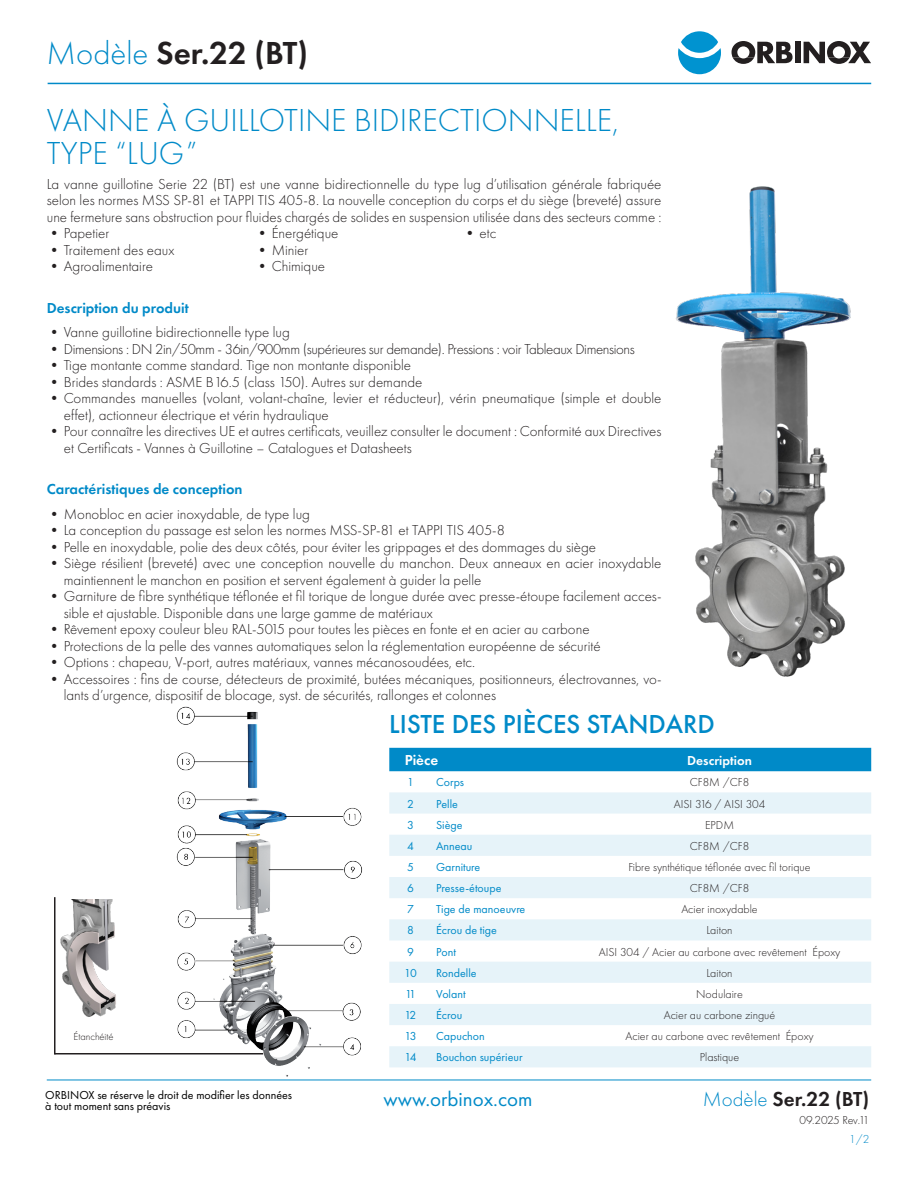
<style>
.page{position:relative;width:918px;height:1188px;background:#fff}
.page>*{position:absolute;margin:0;border:0;box-sizing:border-box;transform-origin:0 0}
.Nombre{font:300 33px/33px "Futura PT";color:#008ac8}
.Modelo{font:600 33px "Futura PT";color:#231f20}
.títulos_n1{font:500 27px "Futura PT";color:#008ac8}
.Modelo_folio{font:600 21px "Futura PT";color:#231f20}
.t1{font:21px "Futura PT";color:#008ac8}
.cuerpo{font:300 15px/16.5px "Futura PT";color:#231f20}
.cuerpo-2{font:300 15px "Futura PT";letter-spacing:-.025em;color:#231f20}
.sub-titulos{font:600 15px "Futura PT";color:#008ac8}
.t_encabezado{font:600 15px "Futura PT";color:#fff}
.t_encabezado-2{font:600 13.5px "Futura PT";color:#fff}
.t_cuerpo{font:300 12px "Futura PT";color:#231f20}
.t_azul_izq{font:12px "Futura PT";color:#008ac8}
.base{font:12px/10.5px "Futura PT";color:#000}
.t_azul_centrado{font:12px "Futura PT";letter-spacing:-.135em;color:#008ac8}
.base-2{font:300 12px "Futura PT";letter-spacing:-.04em;color:#231f20}
.base-3{font:300 12px "Futura PT";color:#008ac8}
.pie{font:300 10.5px "Futura PT";color:#231f20}
.s1{font-weight:300;color:#008ac8}
</style>
<div class="page">
<hr style="left:47px;top:1080px;width:824px;height:1px;background:#008ac8">
<hr style="left:48px;top:83px;width:823px;height:1px;background:#008ac8">
<div style="left:681px;top:31px;width:37px;height:22px;background:#0093d0;border-radius:50%"></div>
<svg style="left:678px;top:48px;width:43px;height:26px"></svg>
<svg style="left:732px;top:41px;width:61px;height:23px"></svg>
<div style="left:795px;top:42px;width:5px;height:21px;background:#231f20"></div>
<svg style="left:804px;top:41px;width:67px;height:23px"></svg>
<img style="left:675px;top:186px;width:176px;height:491px">
<div style="left:402px;top:748px;width:469px;height:23px;background:#008ac8"></div>
<svg style="left:402px;top:792px;width:469px;height:275px;fill:#e6f3f9"></svg>
<img style="left:138px;top:706px;width:264px;height:375px">
<img style="left:60px;top:900px;width:80px;height:124px">
<hr style="left:55px;top:1053px;width:208px;height:1px;background:#231f20">
<hr style="left:54px;top:897px;width:2px;height:157px;background:#231f20">
<p class="Modelo" style="left:47px;top:32px;width:263px"><span class="s1">Modèle</span> Ser.22 (BT)</p>
<p class="Nombre" style="left:47px;top:104px;width:574px">VANNE À GUILLOTINE BIDIRECTIONNELLE,<br>TYPE “LUG”</p>
<p class="cuerpo" style="left:47px;top:176px;width:616px;text-align:justify">La vanne guillotine Serie 22 (BT) est une vanne bidirectionnelle du type lug d’utilisation générale fabriquée selon les normes MSS SP-81 et TAPPI TIS 405-8. La nouvelle conception du corps et du siège (breveté) assure une fermeture sans obstruction pour fluides chargés de solides en suspension utilisée dans des secteurs comme :</p>
<p class="cuerpo" style="left:47px;top:225px;width:64px">•Papetier</p>
<p class="cuerpo" style="left:47px;top:242px;width:129px">•Traitement des eaux</p>
<p class="cuerpo" style="left:47px;top:258px;width:108px">•Agroalimentaire</p>
<p class="cuerpo" style="left:255px;top:225px;width:85px">•Énergétique</p>
<p class="cuerpo" style="left:255px;top:242px;width:55px">•Minier</p>
<p class="cuerpo" style="left:255px;top:258px;width:72px">•Chimique</p>
<p class="cuerpo" style="left:463px;top:225px;width:35px">•etc</p>
<p class="sub-titulos" style="left:47px;top:298px;width:143px">Description du produit</p>
<p class="cuerpo" style="left:47px;top:324px;width:245px">•Vanne guillotine bidirectionnelle type lug</p>
<p class="cuerpo-2" style="left:47px;top:340px;width:590px">• Dimensions : DN 2in/50mm - 36in/900mm (supérieures sur demande). Pressions : voir Tableaux Dimensions</p>
<p class="cuerpo" style="left:47px;top:357px;width:366px">•Tige montante comme standard. Tige non montante disponible</p>
<p class="cuerpo" style="left:47px;top:374px;width:377px">•Brides standards : ASME B16.5 (class 150). Autres sur demande</p>
<p class="cuerpo" style="left:64px;top:390px;width:599px;text-indent:-17px">•Commandes manuelles (volant, volant-chaîne, levier et réducteur), vérin pneumatique (simple et double effet), actionneur électrique et vérin hydraulique</p>
<p class="cuerpo" style="left:64px;top:423px;width:599px;text-indent:-17px">•Pour connaître les directives UE et autres certificats, veuillez consulter le document : Conformité aux Directives et Certificats - Vannes à Guillotine – Catalogues et Datasheets</p>
<p class="sub-titulos" style="left:47px;top:480px;width:197px">Caractéristiques de conception</p>
<p class="cuerpo" style="left:47px;top:506px;width:265px">•Monobloc en acier inoxydable, de type lug</p>
<p class="cuerpo" style="left:47px;top:522px;width:460px">•La conception du passage est selon les normes MSS-SP-81 et TAPPI TIS 405-8</p>
<p class="cuerpo" style="left:47px;top:539px;width:551px">•Pelle en inoxydable, polie des deux côtés, pour éviter les grippages et des dommages du siège</p>
<p class="cuerpo" style="left:64px;top:555px;width:599px;text-indent:-17px">•Siège résilient (breveté) avec une conception nouvelle du manchon. Deux anneaux en acier inoxydable maintiennent le manchon en position et servent également à guider la pelle</p>
<p class="cuerpo" style="left:64px;top:588px;width:599px;text-indent:-17px">•Garniture de fibre synthétique téflonée et fil torique de longue durée avec presse-étoupe facilement acces&shy;sible et ajustable. Disponible dans une large gamme de matériaux</p>
<p class="cuerpo" style="left:47px;top:621px;width:544px">•Rêvement epoxy couleur bleu RAL-5015 pour toutes les pièces en fonte et en acier au carbone</p>
<p class="cuerpo" style="left:47px;top:638px;width:555px">•Protections de la pelle des vannes automatiques selon la réglementation européenne de sécurité</p>
<p class="cuerpo" style="left:47px;top:654px;width:430px">•Options : chapeau, V-port, autres matériaux, vannes mécanosoudées, etc.</p>
<p class="cuerpo" style="left:64px;top:671px;width:599px;text-indent:-17px">•Accessoires : fins de course, détecteurs de proximité, butées mécaniques, positionneurs, électrovannes, vo&shy;lants d’urgence, dispositif de blocage, syst. de sécurités, rallonges et colonnes</p>
<p class="títulos_n1" style="left:389px;top:708px;width:327px">LISTE DES PIÈCES STANDARD</p>
<p class="t_encabezado" style="left:405px;top:751px;width:35px">Pièce</p>
<p class="t_encabezado-2" style="left:687px;top:752px;width:66px">Description</p>
<p class="t_azul_centrado" style="left:407px;top:775px;width:8px">1</p>
<p class="t_azul_izq" style="left:436px;top:775px;width:30px">Corps</p>
<p class="t_cuerpo" style="left:690px;top:776px;width:61px">CF8M /CF8</p>
<p class="t_azul_centrado" style="left:407px;top:796px;width:8px">2</p>
<p class="t_azul_izq" style="left:436px;top:796px;width:23px">Pelle</p>
<p class="t_cuerpo" style="left:674px;top:797px;width:93px">AISI 316 / AISI 304</p>
<p class="t_azul_centrado" style="left:407px;top:818px;width:8px">3</p>
<p class="t_azul_izq" style="left:436px;top:818px;width:28px">Siège</p>
<p class="t_cuerpo" style="left:705px;top:818px;width:31px">EPDM</p>
<p class="t_azul_centrado" style="left:407px;top:839px;width:8px">4</p>
<p class="t_azul_izq" style="left:436px;top:839px;width:38px">Anneau</p>
<p class="t_cuerpo" style="left:690px;top:839px;width:61px">CF8M /CF8</p>
<p class="t_azul_centrado" style="left:407px;top:860px;width:8px">5</p>
<p class="t_azul_izq" style="left:436px;top:860px;width:46px">Garniture</p>
<p class="t_cuerpo" style="left:628px;top:860px;width:184px">Fibre synthétique téflonée avec fil torique</p>
<p class="t_azul_centrado" style="left:407px;top:881px;width:8px">6</p>
<p class="t_azul_izq" style="left:436px;top:881px;width:67px">Presse-étoupe</p>
<p class="t_cuerpo" style="left:690px;top:881px;width:61px">CF8M /CF8</p>
<p class="t_azul_centrado" style="left:407px;top:902px;width:8px">7</p>
<p class="t_azul_izq" style="left:436px;top:902px;width:91px">Tige de manoeuvre</p>
<p class="t_cuerpo" style="left:681px;top:903px;width:78px">Acier inoxydable</p>
<p class="t_azul_centrado" style="left:407px;top:923px;width:8px">8</p>
<p class="t_azul_izq" style="left:436px;top:923px;width:63px">Écrou de tige</p>
<p class="t_cuerpo" style="left:707px;top:924px;width:28px">Laiton</p>
<p class="t_azul_centrado" style="left:407px;top:945px;width:8px">9</p>
<p class="t_azul_izq" style="left:436px;top:945px;width:21px">Pont</p>
<p class="t_cuerpo" style="left:599px;top:945px;width:243px">AISI 304 / Acier au carbone avec revêtement Époxy</p>
<p class="t_azul_centrado" style="left:404px;top:966px;width:14px">10</p>
<p class="t_azul_izq" style="left:436px;top:966px;width:42px">Rondelle</p>
<p class="t_cuerpo" style="left:707px;top:966px;width:28px">Laiton</p>
<p class="t_azul_centrado" style="left:405px;top:987px;width:12px">11</p>
<p class="t_azul_izq" style="left:436px;top:987px;width:31px">Volant</p>
<p class="t_cuerpo" style="left:696px;top:987px;width:48px">Nodulaire</p>
<p class="t_azul_centrado" style="left:405px;top:1008px;width:13px">12</p>
<p class="t_azul_izq" style="left:436px;top:1008px;width:28px">Écrou</p>
<p class="t_cuerpo" style="left:664px;top:1008px;width:113px">Acier au carbone zingué</p>
<p class="t_azul_centrado" style="left:405px;top:1029px;width:13px">13</p>
<p class="t_azul_izq" style="left:436px;top:1029px;width:50px">Capuchon</p>
<p class="t_cuerpo" style="left:625px;top:1029px;width:190px">Acier au carbone avec revêtement Époxy</p>
<p class="t_azul_centrado" style="left:404px;top:1050px;width:14px">14</p>
<p class="t_azul_izq" style="left:436px;top:1050px;width:88px">Bouchon supérieur</p>
<p class="t_cuerpo" style="left:700px;top:1051px;width:41px">Plastique</p>
<p class="pie" style="left:74px;top:1030px;width:42px">Étanchéité</p>
<p class="base" style="left:45px;top:1090px;width:248px">ORBINOX se réserve le droit de modifier les données à tout moment sans préavis</p>
<h3 class="t1" style="left:383px;top:1087px;width:151px">www.orbinox.com</h3>
<p class="Modelo_folio" style="left:703px;top:1085px;width:168px"><span class="s1">Modèle</span> Ser.22 (BT)</p>
<p class="base-2" style="left:799px;top:1113px;width:71px">09.2025 Rev.11</p>
<p class="base-3" style="left:849px;top:1132px;width:22px">1/2</p>
</div>
